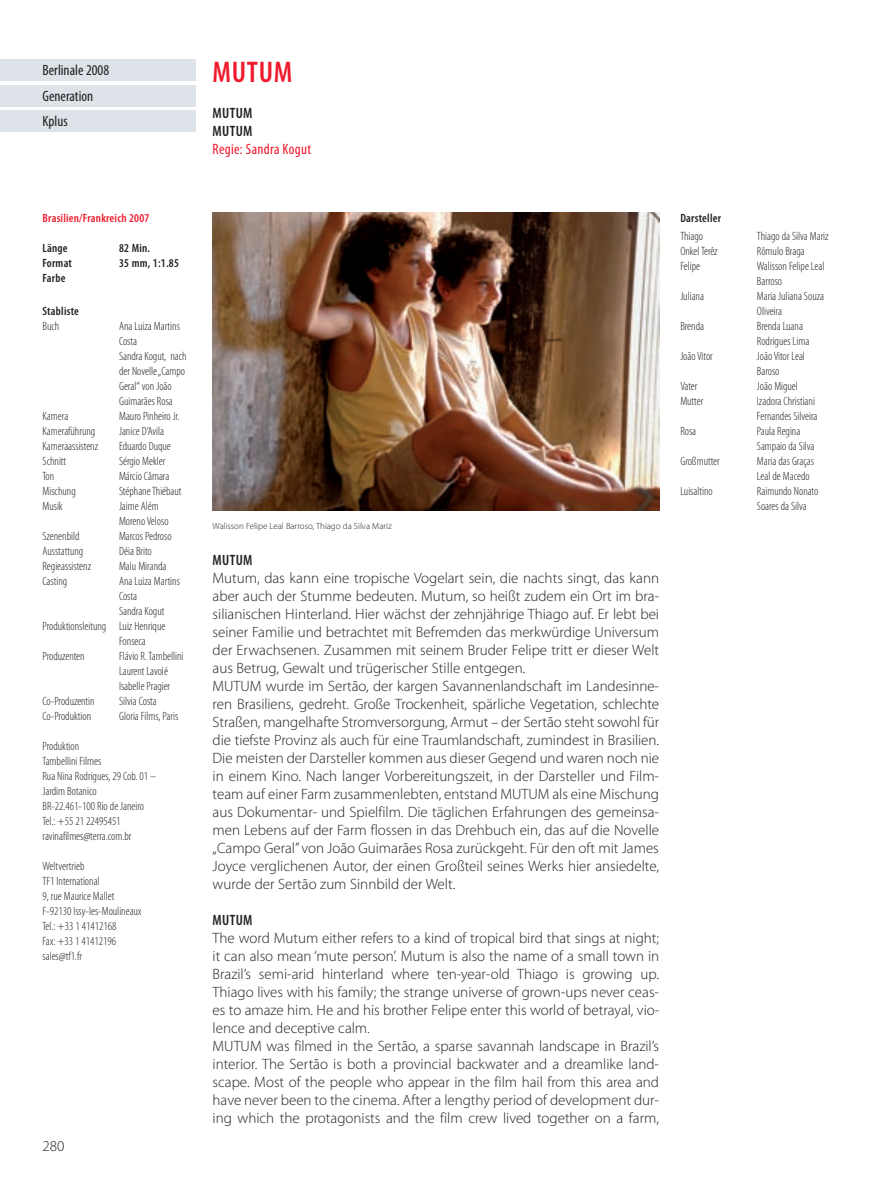
<style>
.page{position:relative;width:893px;height:1191px;background:#fff}
.page>*{position:absolute;margin:0;border:0;box-sizing:border-box;transform-origin:0 0}
.t1{font:600 condensed 30px "Myriad Pro";letter-spacing:.02em;color:#ee1b2d}
.t2{font:300 15px/18px "Myriad Pro";color:#231f20}
.t3{font:condensed 15px/25.5px "Myriad Pro";color:#231f20}
.t4{font:600 condensed 15px/18px "Myriad Pro";letter-spacing:.02em;color:#231f20}
.t5{font:condensed 15px "Myriad Pro";letter-spacing:.02em;color:#ee1b2d}
.t6{font:300 condensed 12px/15px "Myriad Pro";color:#231f20}
.t7{font:600 condensed 12px "Myriad Pro";letter-spacing:.02em;color:#231f20}
.t8{font:600 condensed 12px "Myriad Pro";letter-spacing:.02em;color:#ee1b2d}
.t9{font:300 9px "Myriad Pro";color:#231f20}
</style>
<div class="page">
<img style="left:0;top:59px;width:660px;height:452px">
<p class="t3" style="left:43px;top:57px;width:68px">Berlinale 2008<br>Generation<br>Kplus</p>
<p class="t8" style="left:43px;top:214px;width:108px">Brasilien/Frankreich 2007</p>
<p class="t7" style="left:43px;top:244px;width:27px">Länge</p>
<p class="t7" style="left:119px;top:244px;width:33px">82 Min.</p>
<p class="t7" style="left:43px;top:259px;width:31px">Format</p>
<p class="t7" style="left:119px;top:259px;width:61px">35 mm, 1:1.85</p>
<p class="t7" style="left:43px;top:274px;width:24px">Farbe</p>
<p class="t7" style="left:43px;top:307px;width:38px">Stabliste</p>
<p class="t6" style="left:43px;top:319px;width:18px">Buch</p>
<p class="t6" style="left:119px;top:319px;width:69px">Ana Luiza Martins<br>Costa<br>Sandra Kogut, nach der Novelle „Campo<br>Geral“ von João<br>Guimarães Rosa</p>
<p class="t6" style="left:43px;top:409px;width:27px">Kamera</p>
<p class="t6" style="left:119px;top:409px;width:62px">Mauro Pinheiro Jr.</p>
<p class="t6" style="left:43px;top:424px;width:54px">Kameraführung</p>
<p class="t6" style="left:119px;top:424px;width:47px">Janice D‘Avila</p>
<p class="t6" style="left:43px;top:439px;width:57px">Kameraassistenz</p>
<p class="t6" style="left:119px;top:439px;width:53px">Eduardo Duque</p>
<p class="t6" style="left:43px;top:454px;width:25px">Schnitt</p>
<p class="t6" style="left:119px;top:454px;width:48px">Sérgio Mekler</p>
<p class="t6" style="left:43px;top:469px;width:13px">Ton</p>
<p class="t6" style="left:119px;top:469px;width:52px">Márcio Câmara</p>
<p class="t6" style="left:43px;top:484px;width:35px">Mischung</p>
<p class="t6" style="left:119px;top:484px;width:64px">Stéphane Thiébaut</p>
<p class="t6" style="left:43px;top:499px;width:22px">Musik</p>
<p class="t6" style="left:119px;top:499px;width:51px">Jaime Além<br>Moreno Veloso</p>
<p class="t6" style="left:43px;top:529px;width:39px">Szenenbild</p>
<p class="t6" style="left:119px;top:529px;width:54px">Marcos Pedroso</p>
<p class="t6" style="left:43px;top:544px;width:42px">Ausstattung</p>
<p class="t6" style="left:119px;top:544px;width:34px">Déia Brito</p>
<p class="t6" style="left:43px;top:559px;width:50px">Regieassistenz</p>
<p class="t6" style="left:119px;top:559px;width:49px">Malu Miranda</p>
<p class="t6" style="left:43px;top:574px;width:26px">Casting</p>
<p class="t6" style="left:119px;top:574px;width:62px">Ana Luiza Martins</p>
<p class="t6" style="left:119px;top:589px;width:20px">Costa</p>
<p class="t6" style="left:119px;top:604px;width:47px">Sandra Kogut</p>
<p class="t6" style="left:43px;top:619px;width:124px">Produktionsleitung Luiz Henrique</p>
<p class="t6" style="left:119px;top:634px;width:28px">Fonseca</p>
<p class="t6" style="left:43px;top:649px;width:44px">Produzenten</p>
<p class="t6" style="left:119px;top:649px;width:66px">Flávio R. Tambellini<br>Laurent Lavolé<br>Isabelle Pragier</p>
<p class="t6" style="left:43px;top:694px;width:54px">Co-Produzentin</p>
<p class="t6" style="left:119px;top:694px;width:39px">Silvia Costa</p>
<p class="t6" style="left:43px;top:709px;width:50px">Co-Produktion</p>
<p class="t6" style="left:119px;top:709px;width:61px">Gloria Films, Paris</p>
<p class="t6" style="left:43px;top:739px;width:115px">Produktion<br>Tambellini Filmes<br>Rua Nina Rodrigues, 29 Cob. 01 –<br>Jardim Botanico<br>BR-22.461-100 Rio de Janeiro<br>Tel.: +55 21 22495451 ravinafilmes@terra.com.br</p>
<p class="t6" style="left:43px;top:859px;width:101px">Weltvertrieb<br>TF1 International<br>9, rue Maurice Mallet<br>F-92130 Issy-les-Moulineaux<br>Tel.: +33 1 41412168<br>Fax: +33 1 41412196 sales@tf1.fr</p>
<p class="t2" style="left:43px;top:1138px;width:23px">280</p>
<h1 class="t1" style="left:213px;top:62px;width:81px">MUTUM</h1>
<p class="t4" style="left:213px;top:105px;width:41px">MUTUM<br>MUTUM</p>
<p class="t5" style="left:213px;top:140px;width:100px">Regie: Sandra Kogut</p>
<p class="t9" style="left:213px;top:523px;width:181px">Walisson Felipe Leal Barroso, Thiago da Silva Mariz</p>
<p class="t4" style="left:213px;top:552px;width:41px">MUTUM</p>
<p class="t2" style="left:213px;top:570px;width:448px">Mutum, das kann eine tropische Vogelart sein, die nachts singt, das kann aber auch der Stumme bedeuten. Mutum, so heißt zudem ein Ort im bra&shy;silianischen Hinterland. Hier wächst der zehnjährige Thiago auf. Er lebt bei seiner Familie und betrachtet mit Befremden das merkwürdige Universum der Erwachsenen. Zusammen mit seinem Bruder Felipe tritt er dieser Welt aus Betrug, Gewalt und trügerischer Stille entgegen.<br>MUTUM wurde im Sertão, der kargen Savannenlandschaft im Landes inne - ren Brasiliens, gedreht. Große Trockenheit, spärliche Vegetation, schlechte Stra ßen, mangelhafte Stromversorgung, Armut – der Sertão steht sowohl für die tiefste Provinz als auch für eine Traumlandschaft, zumindest in Brasilien.<br>Die meisten der Darsteller kommen aus dieser Gegend und waren noch nie in einem Kino. Nach langer Vorbereitungszeit, in der Darsteller und Film - team auf einer Farm zusammenlebten, entstand MUTUM als eine Mischung aus Dokumentar- und Spielfilm. Die täglichen Erfahrungen des gemeinsa&shy;men Lebens auf der Farm flossen in das Drehbuch ein, das auf die Novelle „Campo Geral” von João Guimarães Rosa zurückgeht. Für den oft mit James Joyce verglichenen Autor, der einen Großteil seines Werks hier ansiedelte, wurde der Sertão zum Sinnbild der Welt.</p>
<p class="t4" style="left:213px;top:912px;width:41px">MUTUM</p>
<p class="t2" style="left:213px;top:930px;width:448px">The word Mutum either refers to a kind of tropical bird that sings at night; it can also mean ‘mute person’. Mutum is also the name of a small town in Brazil’s semi-arid hinterland where ten-year-old Thiago is growing up.<br>Thiago lives with his family; the strange universe of grown-ups never ceas&shy;es to amaze him. He and his brother Felipe enter this world of betrayal, vio&shy;lence and deceptive calm.<br>MUTUM was filmed in the Sertão, a sparse savannah landscape in Brazil’s interior. The Sertão is both a provincial backwater and a dreamlike land&shy;scape. Most of the people who appear in the film hail from this area and have never been to the cinema. After a lengthy period of development dur&shy;ing which the protagonists and the film crew lived together on a farm,</p>
<p class="t7" style="left:680px;top:214px;width:42px">Darsteller</p>
<p class="t6" style="left:680px;top:229px;width:24px">Thiago</p>
<p class="t6" style="left:757px;top:229px;width:73px">Thiago da Silva Mariz</p>
<p class="t6" style="left:680px;top:244px;width:39px">Onkel Terêz</p>
<p class="t6" style="left:757px;top:244px;width:49px">Rômulo Braga</p>
<p class="t6" style="left:680px;top:259px;width:21px">Felipe</p>
<p class="t6" style="left:757px;top:259px;width:69px">Walisson Felipe Leal<br>Barroso</p>
<p class="t6" style="left:680px;top:289px;width:25px">Juliana</p>
<p class="t6" style="left:757px;top:289px;width:69px">Maria Juliana Souza<br>Oliveira</p>
<p class="t6" style="left:680px;top:319px;width:25px">Brenda</p>
<p class="t6" style="left:757px;top:319px;width:54px">Brenda Luana<br>Rodrigues Lima</p>
<p class="t6" style="left:680px;top:349px;width:34px">João Vitor</p>
<p class="t6" style="left:757px;top:349px;width:50px">João Vitor Leal<br>Baroso</p>
<p class="t6" style="left:680px;top:379px;width:19px">Vater</p>
<p class="t6" style="left:757px;top:379px;width:43px">João Miguel</p>
<p class="t6" style="left:680px;top:394px;width:25px">Mutter</p>
<p class="t6" style="left:757px;top:394px;width:62px">Izadora Christiani<br>Fernandes Silveira</p>
<p class="t6" style="left:680px;top:424px;width:17px">Rosa</p>
<p class="t6" style="left:757px;top:424px;width:59px">Paula Regina<br>Sampaio da Silva</p>
<p class="t6" style="left:680px;top:454px;width:41px">Großmutter</p>
<p class="t6" style="left:757px;top:454px;width:59px">Maria das Graças<br>Leal de Macedo</p>
<p class="t6" style="left:680px;top:484px;width:34px">Luisaltino</p>
<p class="t6" style="left:757px;top:484px;width:63px">Raimundo Nonato<br>Soares da Silva</p>
</div>
